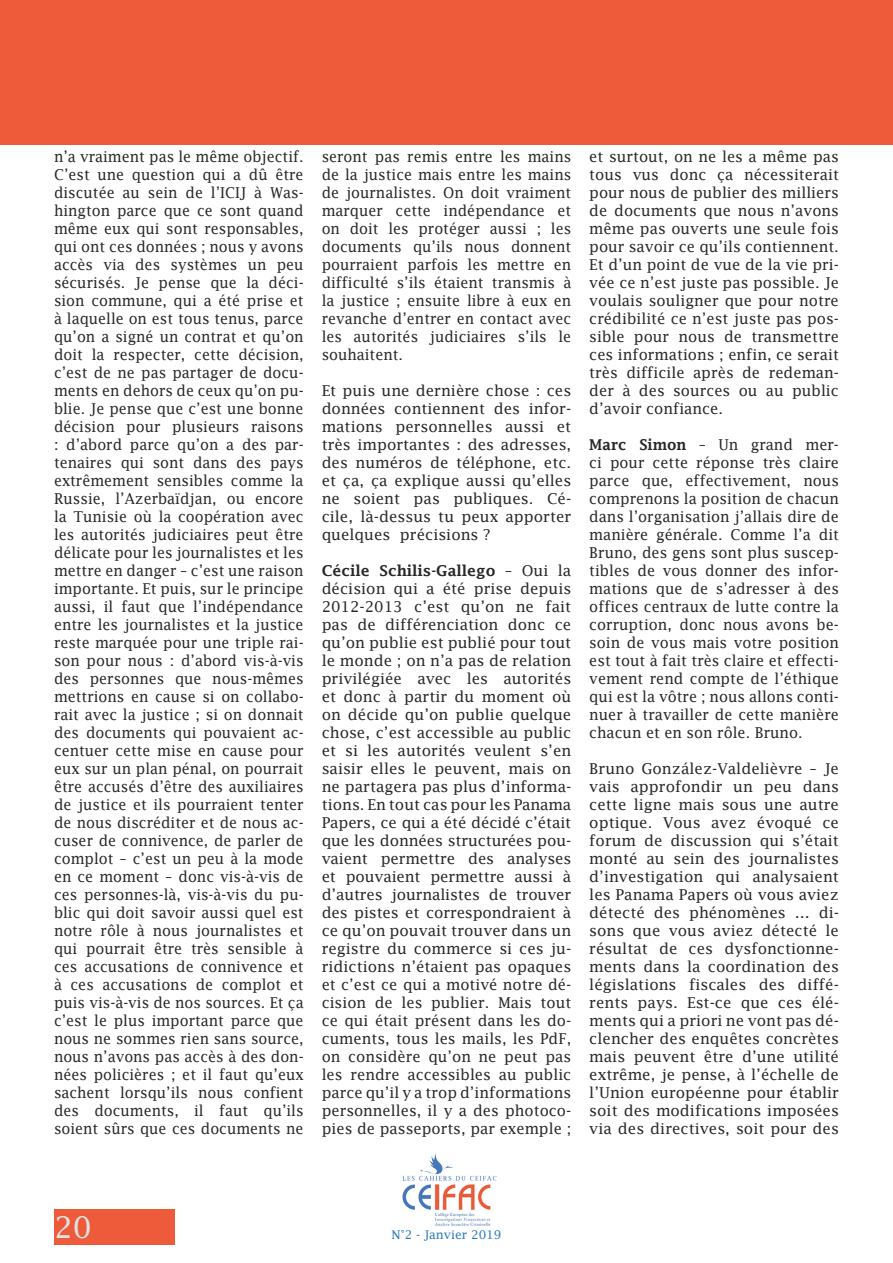
<style>
.page{position:relative;width:893px;height:1263px;background:#fff}
.page>*{position:absolute;margin:0;border:0;box-sizing:border-box;transform-origin:0 0}
.t1{font:30px "Lucida Fax";color:#e0e1e3}
.CORPS{font:15px/18px "Lucida Fax";color:#272726;text-align:justify}
.CORPS-2{font:15px/18px "Lucida Fax";color:#272726;text-align:justify;scale:.95 1}
.CORPS-3{font:15px/18px "Lucida Fax";color:#272726;text-align:justify;scale:.96 1}
.t2{font:12px "Lucida Fax";color:#2778bb}
.s1{font-weight:600}
</style>
<div class="page">
<div style="left:54px;top:1209px;width:120px;height:35px;background:#ee5b3b"></div>
<div style="left:0;top:0;width:893px;height:145px;background:#ee5b3b"></div>
<img style="left:402px;top:1153px;width:95px;height:73px">
<p class="CORPS-2" style="left:54px;top:147px;width:264px">n’a vraiment pas le même objectif.<br>C’est une question qui a dû être discutée au sein de l’ICIJ à Was&shy;hington parce que ce sont quand même eux qui sont responsables, qui ont ces données ; nous y avons accès via des systèmes un peu sécurisés. Je pense que la déci&shy;sion commune, qui a été prise et à laquelle on est tous tenus, parce qu’on a signé un contrat et qu’on doit la respecter, cette décision, c’est de ne pas partager de docu&shy;ments en dehors de ceux qu’on pu&shy;blie. Je pense que c’est une bonne décision pour plusieurs raisons : d’abord parce qu’on a des par&shy;tenaires qui sont dans des pays extrêmement sensibles comme la Russie, l’Azerbaïdjan, ou encore la Tunisie où la coopération avec les autorités judiciaires peut être délicate pour les journalistes et les mettre en danger – c’est une raison importante. Et puis, sur le principe aussi, il faut que l’indépendance entre les journalistes et la justice reste marquée pour une triple rai&shy;son pour nous : d’abord vis-à-vis des personnes que nous-mêmes mettrions en cause si on collabo&shy;rait avec la justice ; si on donnait des documents qui pouvaient ac&shy;centuer cette mise en cause pour eux sur un plan pénal, on pourrait être accusés d’être des auxiliaires de justice et ils pourraient tenter de nous discréditer et de nous ac&shy;cuser de connivence, de parler de complot – c’est un peu à la mode en ce moment – donc vis-à-vis de ces personnes-là, vis-à-vis du pu&shy;blic qui doit savoir aussi quel est notre rôle à nous journalistes et qui pourrait être très sensible à ces accusations de connivence et à ces accusations de complot et puis vis-à-vis de nos sources. Et ça c’est le plus important parce que nous ne sommes rien sans source, nous n’avons pas accès à des don&shy;nées policières ; et il faut qu’eux sachent lorsqu’ils nous confient des documents, il faut qu’ils soient sûrs que ces documents ne</p>
<p class="CORPS-2" style="left:322px;top:147px;width:264px">seront pas remis entre les mains de la justice mais entre les mains de journalistes. On doit vraiment marquer cette indépendance et on doit les protéger aussi ; les documents qu’ils nous donnent pourraient parfois les mettre en difficulté s’ils étaient transmis à la justice ; ensuite libre à eux en revanche d’entrer en contact avec les autorités judiciaires s’ils le souhaitent.</p>
<p class="CORPS" style="left:322px;top:381px;width:251px">Et puis une dernière chose : ces données contiennent des infor&shy;mations personnelles aussi et très importantes : des adresses, des numéros de téléphone, etc. et ça, ça explique aussi qu’elles ne soient pas publiques. Cé&shy;cile, là-dessus tu peux apporter quelques précisions ?</p>
<p class="CORPS" style="left:322px;top:561px;width:251px"><span class="s1">Cécile Schilis-Gallego</span> – Oui la décision qui a été prise depuis 2012-2013 c’est qu’on ne fait pas de différenciation donc ce qu’on publie est publié pour tout le monde ; on n’a pas de relation privilégiée avec les autorités et donc à partir du moment où on décide qu’on publie quelque chose, c’est accessible au public et si les autorités veulent s’en saisir elles le peuvent, mais on ne partagera pas plus d’informa&shy;tions. En tout cas pour les Panama Papers, ce qui a été décidé c’était que les données structurées pou&shy;vaient permettre des analyses et pouvaient permettre aussi à d’autres journalistes de trouver des pistes et correspondraient à ce qu’on pouvait trouver dans un registre du commerce si ces ju&shy;ridictions n’étaient pas opaques et c’est ce qui a motivé notre dé&shy;cision de les publier. Mais tout ce qui était présent dans les do&shy;cuments, tous les mails, les PdF, on considère qu’on ne peut pas les rendre accessibles au public parce qu’il y a trop d’informations personnelles, il y a des photoco&shy;pies de passeports, par exemple ;</p>
<p class="CORPS" style="left:589px;top:147px;width:251px">et surtout, on ne les a même pas tous vus donc ça nécessiterait pour nous de publier des milliers de documents que nous n’avons même pas ouverts une seule fois pour savoir ce qu’ils contiennent.<br>Et d’un point de vue de la vie pri&shy;vée ce n’est juste pas possible. Je voulais souligner que pour notre crédibilité ce n’est juste pas pos&shy;sible pour nous de transmettre ces informations ; enfin, ce serait très difficile après de redeman&shy;der à des sources ou au public d’avoir confiance.</p>
<p class="CORPS-3" style="left:589px;top:435px;width:262px"><span class="s1">Marc Simon</span> – Un grand mer&shy;ci pour cette réponse très claire parce que, effectivement, nous comprenons la position de chacun dans l’organisation j’allais dire de manière générale. Comme l’a dit Bruno, des gens sont plus suscep&shy;tibles de vous donner des infor&shy;mations que de s’adresser à des offices centraux de lutte contre la corruption, donc nous avons be&shy;soin de vous mais votre position est tout à fait très claire et effecti&shy;vement rend compte de l’éthique qui est la vôtre ; nous allons conti&shy;nuer à travailler de cette manière chacun et en son rôle. Bruno.</p>
<p class="CORPS" style="left:589px;top:759px;width:251px">Bruno González-Valdelièvre – Je vais approfondir un peu dans cette ligne mais sous une autre optique. Vous avez évoqué ce forum de discussion qui s’était monté au sein des journalistes d’investigation qui analysaient les Panama Papers où vous aviez détecté des phénomènes … di&shy;sons que vous aviez détecté le résultat de ces dysfonctionne&shy;ments dans la coordination des législations fiscales des diffé&shy;rents pays. Est-ce que ces élé&shy;ments qui a priori ne vont pas dé&shy;clencher des enquêtes concrètes mais peuvent être d’une utilité extrême, je pense, à l’échelle de l’Union européenne pour établir soit des modifications imposées via des directives, soit pour des</p>
<h1 class="t1" style="left:54px;top:1210px;width:39px">20</h1>
<p class="t2" style="left:391px;top:1227px;width:111px">N°2 - Janvier 2019</p>
</div>
